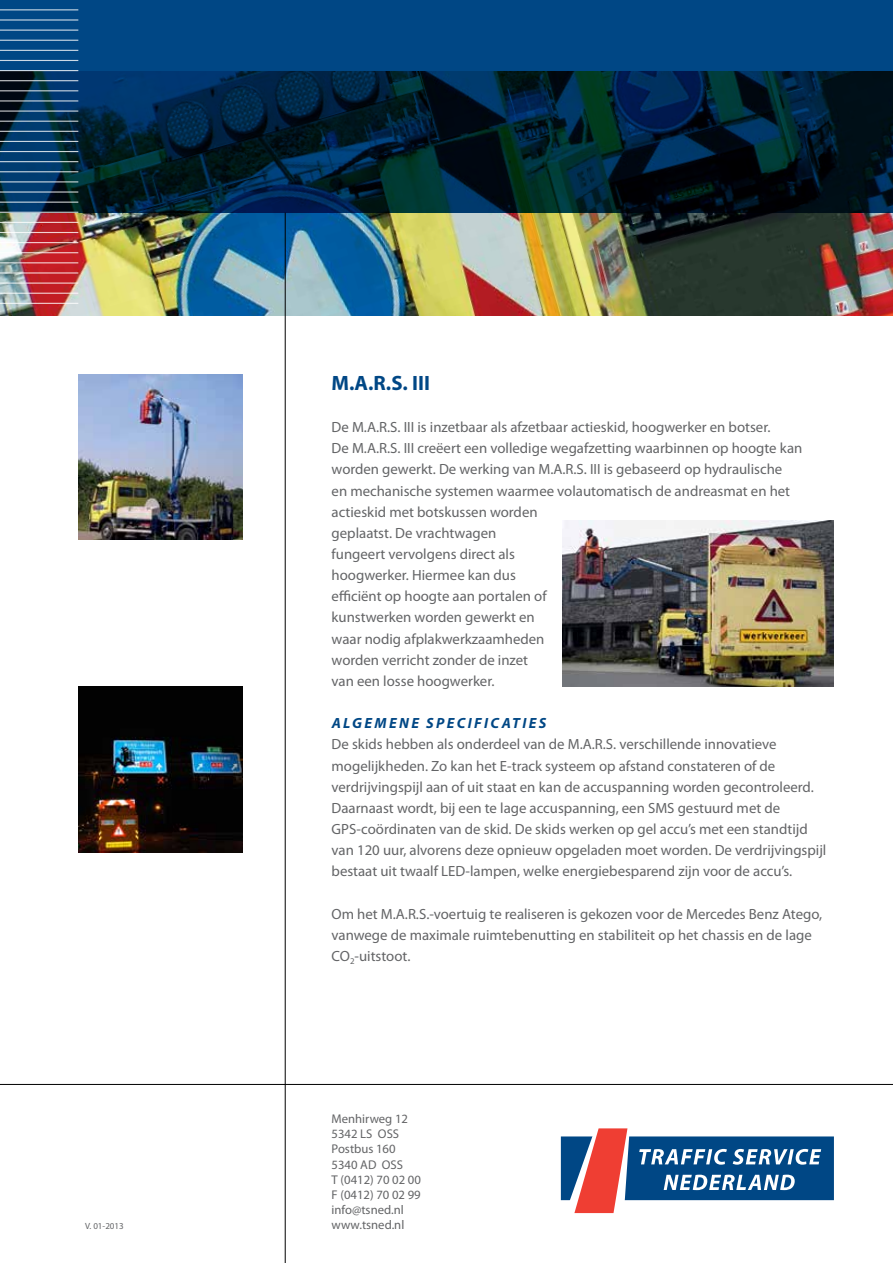
<style>
.page{position:relative;width:893px;height:1263px;background:#fff}
.page>*{position:absolute;margin:0;border:0;box-sizing:border-box;transform-origin:0 0}
.t1{font:700 20.85px "Myriad Pro";color:#004785}
.t2{font:14.85px/21.1px "Myriad Pro";color:#636466}
.t3{font:italic 700 14.85px "Myriad Pro";letter-spacing:.16em;color:#004785}
.t4{font:12.75px/15.1px "Myriad Pro";color:#636466}
.t5{font:9px "Myriad Pro";color:#636466}
</style>
<div class="page">
<img style="left:78px;top:687px;width:165px;height:165px">
<img style="left:78px;top:374px;width:165px;height:166px">
<img style="left:0;top:213px;width:893px;height:103px">
<svg style="left:0;top:0;width:893px;height:213px"></svg>
<hr style="left:0;top:303px;width:78px;height:1px;background:#fff">
<hr style="left:0;top:293px;width:78px;height:1px;background:#fff">
<hr style="left:0;top:283px;width:78px;height:1px;background:#fff">
<hr style="left:0;top:272px;width:78px;height:2px;background:#fff">
<hr style="left:0;top:262px;width:78px;height:1px;background:#fff">
<hr style="left:0;top:252px;width:78px;height:1px;background:#fff">
<hr style="left:0;top:242px;width:78px;height:1px;background:#fff">
<hr style="left:0;top:232px;width:78px;height:1px;background:#fff">
<hr style="left:0;top:222px;width:78px;height:1px;background:#fff">
<hr style="left:0;top:212px;width:78px;height:1px;background:#fff">
<hr style="left:0;top:202px;width:78px;height:1px;background:#fff">
<hr style="left:0;top:191px;width:78px;height:2px;background:#fff">
<hr style="left:0;top:181px;width:78px;height:1px;background:#fff">
<hr style="left:0;top:171px;width:78px;height:1px;background:#fff">
<hr style="left:0;top:161px;width:78px;height:1px;background:#fff">
<hr style="left:0;top:151px;width:78px;height:1px;background:#fff">
<hr style="left:0;top:141px;width:78px;height:1px;background:#fff">
<hr style="left:0;top:131px;width:78px;height:1px;background:#fff">
<hr style="left:0;top:121px;width:78px;height:1px;background:#fff">
<hr style="left:0;top:110px;width:78px;height:2px;background:#fff">
<hr style="left:0;top:100px;width:78px;height:2px;background:#fff">
<hr style="left:0;top:90px;width:78px;height:1px;background:#fff">
<hr style="left:0;top:80px;width:78px;height:1px;background:#fff">
<hr style="left:0;top:70px;width:78px;height:1px;background:#fff">
<hr style="left:0;top:60px;width:78px;height:1px;background:#fff">
<hr style="left:0;top:50px;width:78px;height:1px;background:#fff">
<hr style="left:0;top:40px;width:78px;height:1px;background:#fff">
<hr style="left:0;top:30px;width:78px;height:1px;background:#fff">
<hr style="left:0;top:19px;width:78px;height:2px;background:#fff">
<hr style="left:0;top:9px;width:78px;height:1px;background:#fff">
<hr style="left:0;top:1084px;width:893px;height:1px;background:#000">
<hr style="left:285px;top:213px;width:1px;height:1050px;background:#000">
<svg style="left:561px;top:1128px;width:273px;height:85px"></svg>
<img style="left:563px;top:520px;width:271px;height:167px">
<h1 class="t1" style="left:332px;top:371px;width:100px">M.A.R.S. III</h1>
<p class="t2" style="left:332px;top:417px;width:472px">De M.A.R.S. III is inzetbaar als afzetbaar actieskid, hoogwerker en botser.<br>De M.A.R.S. III creëert een volledige wegafzetting waarbinnen op hoogte kan worden gewerkt. De werking van M.A.R.S. III is gebaseerd op hydraulische<br>en mechanische systemen waarmee volautomatisch de andreasmat en het actieskid met botskussen worden<br>geplaatst. De vrachtwagen<br>fungeert vervolgens direct als<br>hoogwerker. Hiermee kan dus<br>efficiënt op hoogte aan portalen of<br>kunstwerken worden gewerkt en<br>waar nodig afplakwerkzaamheden<br>worden verricht zonder de inzet<br>van een losse hoogwerker.</p>
<p class="t3" style="left:332px;top:715px;width:69px">ALGE MENE</p>
<p class="t3" style="left:426px;top:715px;width:86px">SPE CIFICATIE</p>
<p class="t3" style="left:539px;top:715px;width:9px">S</p>
<p class="t2" style="left:332px;top:734px;width:496px">De skids hebben als onderdeel van de M.A.R.S. verschillende innovatieve mogelijkheden. Zo kan het E-track systeem op afstand constateren of de verdrijvingspijl aan of uit staat en kan de accuspanning worden gecontroleerd.<br>Daarnaast wordt, bij een te lage accuspanning, een SMS gestuurd met de GPS-coördinaten van de skid. De skids werken op gel accu’s met een standtijd van 120 uur, alvorens deze opnieuw opgeladen moet worden. De verdrijvingspijl bestaat uit twaalf LED-lampen, welke energiebesparend zijn voor de accu’s.</p>
<p class="t2" style="left:332px;top:903px;width:492px">Om het M.A.R.S.-voertuig te realiseren is gekozen voor de Mercedes Benz Atego, vanwege de maximale ruimtebenutting en stabiliteit op het chassis en de lage<br>CO<sub>2</sub>-uitstoot.</p>
<p class="t4" style="left:332px;top:1111px;width:91px">Menhirweg 12<br>5342 LS OSS<br>Postbus 160<br>5340 AD OSS<br>T (0412) 70 02 00<br>F (0412) 70 02 99 info@tsned.nl</p>
<p class="t5" style="left:85px;top:1221px;width:40px">V. 01-2013</p>
<p class="t4" style="left:332px;top:1218px;width:74px">www.tsned.nl</p>
</div>
